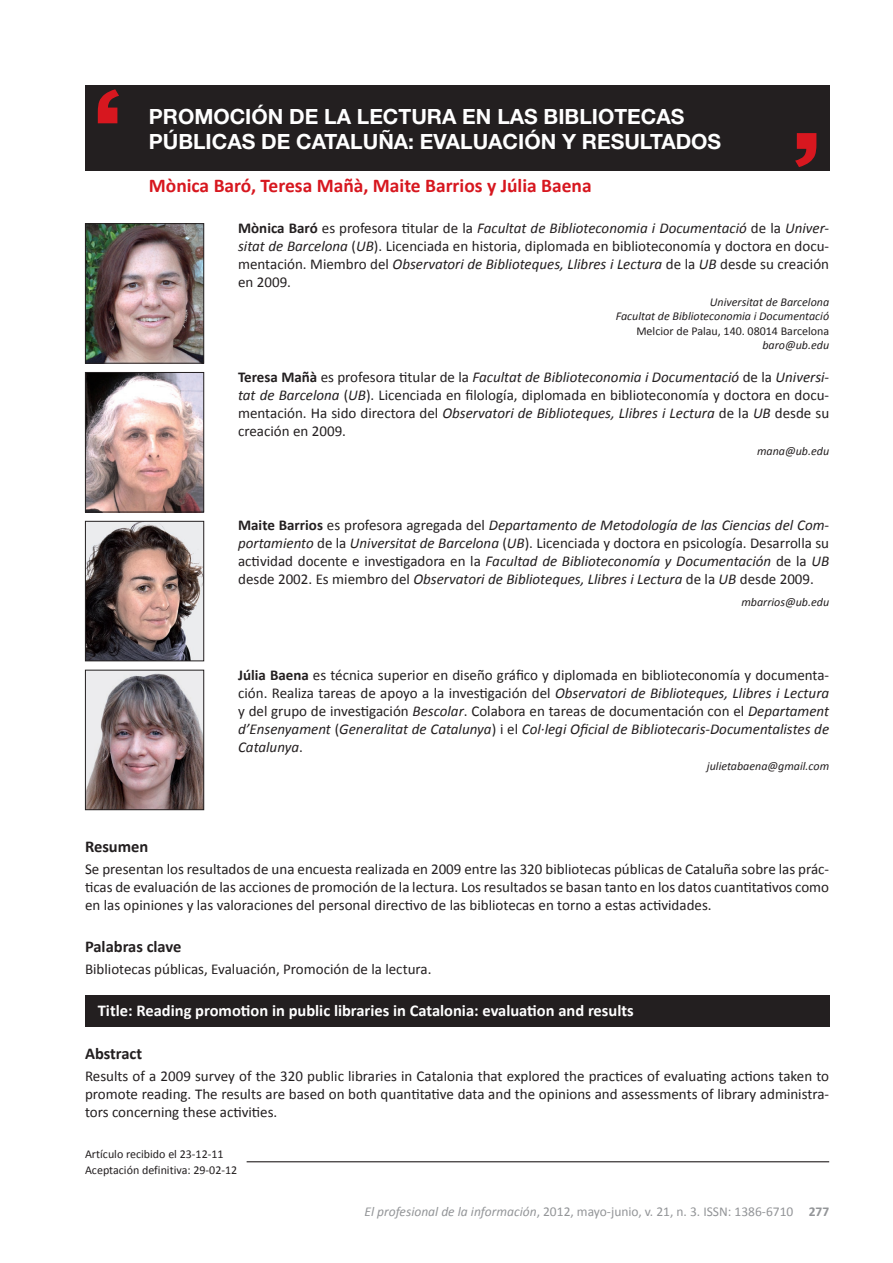
<style>
.page{position:relative;width:893px;height:1263px;background:#fff}
.page>*{position:absolute;margin:0;border:0;box-sizing:border-box;transform-origin:0 0}
._01_Titulo_articulo{font:700 21px "Helvetica Neue";color:#fff}
._02_Autores{font:700 19.5px "Calibri";color:#d7171f}
._05_Titulo_resumen-p{font:700 16.5px "Calibri";color:#fff}
._05_Titulo_resumen-p-2{font:700 16.5px "Calibri";color:#231f20}
._03_Curriculo_autor{font:15px/18px "Calibri";color:#231f20;text-align:justify}
._0_Texto_resumen-pal{font:15px/18px "Calibri";color:#231f20;text-align:justify}
._03_Curriculo_autor-2{font:italic 15px/18px "Calibri";color:#231f20;text-align:justify}
.t1{font:13.5px "Calibri";color:#939598}
._04_Dirección_autore{font:italic 12px "Calibri";color:#231f20}
._04_Dirección_autore-2{font:12px "Calibri";color:#231f20}
.s1{font-weight:700}
.s2{font-style:italic}
.s3{font-weight:700;font-style:normal}
.s4{font-style:normal}
</style>
<div class="page">
<div style="left:85px;top:995px;width:744px;height:32px;background:#231f20"></div>
<div style="left:85px;top:85px;width:744px;height:85px;background:#231f20"></div>
<svg style="left:795px;top:133px;width:21px;height:34px"></svg>
<svg style="left:98px;top:89px;width:21px;height:34px"></svg>
<hr style="left:247px;top:1161px;width:582px;height:1px;background:#231f20">
<img style="left:87px;top:225px;width:115px;height:137px">
<div style="left:85px;top:223px;width:119px;height:141px;border:1px solid #231f20"></div>
<img style="left:87px;top:374px;width:115px;height:136px">
<div style="left:85px;top:372px;width:119px;height:140px;border:1px solid #231f20"></div>
<img style="left:87px;top:523px;width:115px;height:136px">
<div style="left:85px;top:521px;width:119px;height:140px;border:1px solid #231f20"></div>
<img style="left:87px;top:672px;width:115px;height:136px">
<div style="left:85px;top:670px;width:119px;height:140px;border:1px solid #231f20"></div>
<p class="_01_Titulo_articulo" style="left:149px;top:104px;width:30px">PROMOCI</p>
<p class="_01_Titulo_articulo" style="left:251px;top:104px;width:121px">ÓN DELALECTURA</p>
<p class="_01_Titulo_articulo" style="left:462px;top:104px;width:49px">EN LAS</p>
<p class="_01_Titulo_articulo" style="left:544px;top:104px;width:14px">BIBLIOTECAS</p>
<p class="_01_Titulo_articulo" style="left:149px;top:129px;width:44px">PÚBLICAS</p>
<p class="_01_Titulo_articulo" style="left:261px;top:129px;width:65px">DE CATALU</p>
<p class="_01_Titulo_articulo" style="left:378px;top:129px;width:56px">ÑA: EVALUACI</p>
<p class="_01_Titulo_articulo" style="left:524px;top:129px;width:73px">ÓN Y RESULTADOS</p>
<p class="_02_Autores" style="left:149px;top:173px;width:444px">Mònica Baró, Teresa Mañà, Maite Barrios y Júlia Baena</p>
<p class="_03_Curriculo_autor" style="left:238px;top:219px;width:593px"><span class="s1">Mònica Baró</span> es profesora titular de la <span class="s2">Facultat de Biblioteconomia i Documentació</span> de la <span class="s2">Univer&shy;sitat de Barcelona</span> (<span class="s2">UB</span>). Licenciada en historia, diplomada en biblioteconomía y doctora en docu&shy;mentación. Miembro del <span class="s2">Observatori de Biblioteques, Llibres i Lectura</span> de la <span class="s2">UB</span> desde su creación en 2009.</p>
<p class="_04_Dirección_autore" style="left:710px;top:294px;width:121px">Universitat de Barcelona</p>
<p class="_04_Dirección_autore" style="left:616px;top:308px;width:215px">Facultat de Biblioteconomia i Documentació</p>
<p class="_04_Dirección_autore-2" style="left:636px;top:323px;width:194px">Melcior de Palau, 140. 08014 Barcelona</p>
<p class="_04_Dirección_autore" style="left:762px;top:337px;width:68px">baro@ub.edu</p>
<p class="_03_Curriculo_autor" style="left:238px;top:368px;width:593px"><span class="s1">Teresa Mañà</span> es profesora titular de la <span class="s2">Facultat de Biblioteconomia i Documentació</span> de la <span class="s2">Universi&shy;tat de Barcelona</span> (<span class="s2">UB</span>). Licenciada en filología, diplomada en biblioteconomía y doctora en docu&shy;mentación. Ha sido directora del <span class="s2">Observatori de Biblioteques, Llibres i Lectura</span> de la <span class="s2">UB</span> desde su creación en 2009.</p>
<p class="_04_Dirección_autore" style="left:757px;top:442px;width:74px">mana@ub.edu</p>
<p class="_03_Curriculo_autor-2" style="left:238px;top:515px;width:593px"><span class="s3">Maite Barrios</span> <span class="s4">es profesora agregada del</span> Departamento de Metodología de las Ciencias del Com&shy;portamiento <span class="s4">de la</span> Universitat de Barcelona <span class="s4">(</span>UB<span class="s4">). Licenciada y doctora en psicología. Desarrolla su actividad docente e investigadora en la</span> Facultad de Biblioteconomía y Documentación <span class="s4">de la</span> UB <span class="s4">desde 2002. Es miembro del</span> Observatori de Biblioteques, Llibres i Lectura <span class="s4">de la</span> UB <span class="s4">desde 2009.</span></p>
<p class="_04_Dirección_autore" style="left:741px;top:594px;width:89px">mbarrios@ub.edu</p>
<p class="_03_Curriculo_autor" style="left:238px;top:665px;width:593px"><span class="s1">Júlia Baena</span> es técnica superior en diseño gráfico y diplomada en biblioteconomía y documenta&shy;ción. Realiza tareas de apoyo a la investigación del <span class="s2">Observatori de Biblioteques, Llibres i Lectura </span>y del grupo de investigación <span class="s2">Bescolar</span>. Colabora en tareas de documentación con el <span class="s2">Departament d’Ensenyament</span> (<span class="s2">Generalitat de Catalunya</span>) i el <span class="s2">Col·legi Oficial de Bibliotecaris-Documentalistes de Catalunya</span>.</p>
<p class="_04_Dirección_autore" style="left:707px;top:758px;width:124px">julietabaena@gmail.com</p>
<p class="_05_Titulo_resumen-p-2" style="left:85px;top:836px;width:65px">Resumen</p>
<p class="_0_Texto_resumen-pal" style="left:85px;top:860px;width:746px">Se presentan los resultados de una encuesta realizada en 2009 entre las 320 bibliotecas públicas de Cataluña sobre las prác&shy;ticas de evaluación de las acciones de promoción de la lectura. Los resultados se basan tanto en los datos cuantitativos como en las opiniones y las valoraciones del personal directivo de las bibliotecas en torno a estas actividades.</p>
<p class="_05_Titulo_resumen-p-2" style="left:85px;top:936px;width:98px">Palabras clave</p>
<p class="_0_Texto_resumen-pal" style="left:85px;top:960px;width:348px">Bibliotecas públicas, Evaluación, Promoción de la lectura.</p>
<p class="_05_Titulo_resumen-p" style="left:98px;top:1000px;width:537px">Title: Reading promotion in public libraries in Catalonia: evaluation and results</p>
<p class="_05_Titulo_resumen-p-2" style="left:85px;top:1042px;width:59px">Abstract</p>
<p class="_0_Texto_resumen-pal" style="left:85px;top:1067px;width:746px">Results of a 2009 survey of the 320 public libraries in Catalonia that explored the practices of evaluating actions taken to promote reading. The results are based on both quantitative data and the opinions and assessments of library administra&shy;tors concerning these activities.</p>
<p class="_04_Dirección_autore-2" style="left:85px;top:1146px;width:140px">Artículo recibido el 23-12-11</p>
<p class="_04_Dirección_autore-2" style="left:85px;top:1162px;width:154px">Aceptación definitiva: 29-02-12</p>
<p class="t1" style="left:364px;top:1203px;width:466px"><span class="s2">El profesional de la información</span>, 2012, mayo-junio, v. 21, n. 3. ISSN: 1386-6710 <span class="s1">277</span></p>
</div>
